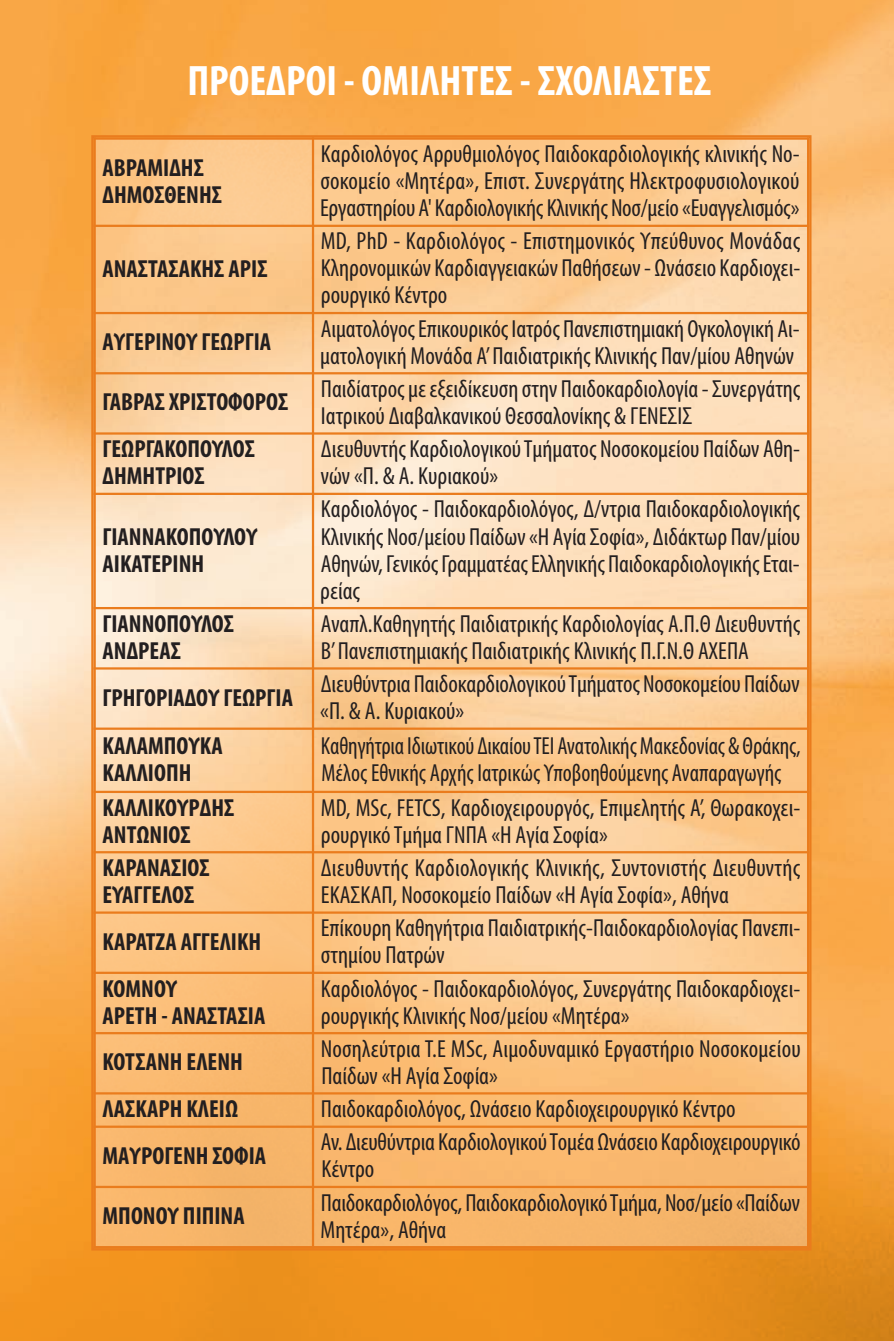
<style>
.page{position:relative;width:894px;height:1341px;background:#fff}
.page>*{position:absolute;margin:0;border:0;box-sizing:border-box;transform-origin:0 0}
.t1{font:700 condensed 42.75px "Myriad Pro";color:#fff}
.t2{font:condensed 24.75px/27px "Myriad Pro";color:#231f20}
.t3{font:700 condensed 24.75px/27px "Myriad Pro";color:#231f20}
.t4{font:condensed 24.75px/27px "Myriad Pro";color:#231f20;scale:.95 1}
</style>
<div class="page">
<img style="left:0;top:0;width:893px;height:1340px">
<img style="left:96px;top:140px;width:216px;height:85px">
<img style="left:314px;top:140px;width:492px;height:85px">
<img style="left:96px;top:227px;width:216px;height:85px">
<img style="left:314px;top:227px;width:492px;height:85px">
<img style="left:96px;top:314px;width:216px;height:58px">
<img style="left:314px;top:314px;width:492px;height:58px">
<img style="left:96px;top:374px;width:216px;height:58px">
<img style="left:314px;top:374px;width:492px;height:58px">
<img style="left:96px;top:434px;width:216px;height:58px">
<img style="left:314px;top:434px;width:492px;height:58px">
<img style="left:96px;top:495px;width:216px;height:112px">
<img style="left:314px;top:495px;width:492px;height:112px">
<img style="left:96px;top:609px;width:216px;height:58px">
<img style="left:314px;top:609px;width:492px;height:58px">
<img style="left:96px;top:669px;width:216px;height:58px">
<img style="left:314px;top:669px;width:492px;height:58px">
<img style="left:96px;top:729px;width:216px;height:61px">
<img style="left:314px;top:729px;width:492px;height:61px">
<img style="left:96px;top:793px;width:216px;height:58px">
<img style="left:314px;top:793px;width:492px;height:58px">
<img style="left:96px;top:853px;width:216px;height:58px">
<img style="left:314px;top:853px;width:492px;height:58px">
<div style="left:96px;top:913px;width:216px;height:58px;background:#fcc481"></div>
<img style="left:314px;top:913px;width:492px;height:58px">
<div style="left:96px;top:973px;width:216px;height:58px;background:#fcbe78"></div>
<img style="left:314px;top:973px;width:492px;height:58px">
<div style="left:96px;top:1034px;width:216px;height:58px;background:#faba70"></div>
<img style="left:314px;top:1034px;width:492px;height:58px">
<div style="left:96px;top:1094px;width:216px;height:31px;background:#f8b66b"></div>
<div style="left:314px;top:1094px;width:492px;height:31px;background:#fbbb71"></div>
<div style="left:96px;top:1127px;width:216px;height:58px;background:#f7b56a"></div>
<div style="left:314px;top:1127px;width:492px;height:58px;background:#f9b76e"></div>
<div style="left:96px;top:1187px;width:216px;height:58px;background:#f7b569"></div>
<div style="left:314px;top:1187px;width:492px;height:58px;background:#f7b56a"></div>
<hr style="left:93px;top:137px;width:3px;height:1110px;background:#ea7c1d">
<hr style="left:312px;top:137px;width:2px;height:1110px;background:#ea7c1d">
<hr style="left:806px;top:137px;width:3px;height:1110px;background:#ea7c1d">
<hr style="left:93px;top:137px;width:716px;height:3px;background:#ea7c1d">
<hr style="left:93px;top:225px;width:716px;height:2px;background:#ea7c1d">
<hr style="left:93px;top:312px;width:716px;height:2px;background:#ea7c1d">
<hr style="left:93px;top:372px;width:716px;height:2px;background:#ea7c1d">
<hr style="left:93px;top:432px;width:716px;height:2px;background:#ea7c1d">
<hr style="left:93px;top:492px;width:716px;height:3px;background:#ea7c1d">
<hr style="left:93px;top:607px;width:716px;height:2px;background:#ea7c1d">
<hr style="left:93px;top:667px;width:716px;height:2px;background:#ea7c1d">
<hr style="left:93px;top:727px;width:716px;height:2px;background:#ea7c1d">
<hr style="left:93px;top:790px;width:716px;height:3px;background:#ea7c1d">
<hr style="left:93px;top:851px;width:716px;height:2px;background:#ea7c1d">
<hr style="left:93px;top:911px;width:716px;height:2px;background:#ea7c1d">
<hr style="left:93px;top:971px;width:716px;height:2px;background:#ea7c1d">
<hr style="left:93px;top:1031px;width:716px;height:3px;background:#ea7c1d">
<hr style="left:93px;top:1092px;width:716px;height:2px;background:#ea7c1d">
<hr style="left:93px;top:1125px;width:716px;height:2px;background:#ea7c1d">
<hr style="left:93px;top:1185px;width:716px;height:2px;background:#ea7c1d">
<hr style="left:93px;top:1245px;width:716px;height:2px;background:#ea7c1d">
<h1 class="t1" style="left:187px;top:66px;width:526px">ΠΡΟΕΔΡΟΙ - ΟΜΙΛΗΤΕΣ - ΣΧΟΛΙΑΣΤΕΣ</h1>
<p class="t3" style="left:102px;top:156px;width:121px">ΑΒΡΑΜΙΔΗΣ<br>ΔΗΜΟΣΘΕΝΗΣ</p>
<p class="t3" style="left:102px;top:257px;width:167px">ΑΝΑΣΤΑΣΑΚΗΣ ΑΡΙΣ</p>
<p class="t3" style="left:102px;top:330px;width:170px">ΑΥΓΕΡΙΝΟΥ ΓΕΩΡΓΙΑ</p>
<p class="t3" style="left:102px;top:391px;width:187px">ΓΑΒΡΑΣ ΧΡΙΣΤΟΦΟΡΟΣ</p>
<p class="t2" style="left:320px;top:142px;width:481px;text-align:justify">Καρδιολόγος Αρρυθμιολόγος Παιδοκαρδιολογικής κλινικής Νο&shy;σοκομείο «Μητέρα», Επιστ. Συνεργάτης Ηλεκτροφυσιολογικού Εργαστηρίου Α' Καρδιολογικής Κλινικής Νοσ/μείο «Ευαγγελισμός»</p>
<p class="t2" style="left:321px;top:230px;width:481px;text-align:justify">MD, PhD - Καρδιολόγος - Επιστημονικός Υπεύθυνος Μονάδας Κληρονομικών Καρδιαγγειακών Παθήσεων - Ωνάσειο Καρδιοχει&shy;ρουργικό Κέντρο</p>
<p class="t2" style="left:320px;top:317px;width:481px">Αιματολόγος Επικουρικός Ιατρός Πανεπιστημιακή Ογκολογική Αι&shy;ματολογική Μονάδα Α’ Παιδιατρικής Κλινικής Παν/μίου Αθηνών</p>
<p class="t2" style="left:321px;top:377px;width:481px">Παιδίατρος με εξειδίκευση στην Παιδοκαρδιολογία - Συνεργάτης<br>Ιατρικού Διαβαλκανικού Θεσσαλονίκης &amp; ΓΕΝΕΣΙΣ</p>
<p class="t3" style="left:102px;top:437px;width:154px">ΓΕΩΡΓΑΚΟΠΟΥΛΟΣ<br>ΔΗΜΗΤΡΙΟΣ</p>
<p class="t2" style="left:321px;top:437px;width:481px">Διευθυντής Καρδιολογικού Τμήματος Νοσοκομείου Παίδων Αθη&shy;νών «Π. &amp; Α. Κυριακού»</p>
<p class="t3" style="left:102px;top:525px;width:156px">ΓΙΑΝΝΑΚΟΠΟΥΛΟΥ<br>ΑΙΚΑΤΕΡΙΝΗ</p>
<p class="t2" style="left:320px;top:498px;width:481px;text-align:justify">Καρδιολόγος - Παιδοκαρδιολόγος, Δ/ντρια Παιδοκαρδιολογικής Κλινικής Νοσ/μείου Παίδων «Η Αγία Σοφία», Διδάκτωρ Παν/μίου Αθηνών, Γενικός Γραμματέας Ελληνικής Παιδοκαρδιολογικής Εται&shy;ρείας</p>
<p class="t3" style="left:102px;top:612px;width:133px">ΓΙΑΝΝΟΠΟΥΛΟΣ<br>ΑΝΔΡΕΑΣ</p>
<p class="t2" style="left:321px;top:612px;width:481px">Αναπλ.Καθηγητής Παιδιατρικής Καρδιολογίας Α.Π.Θ Διευθυντής<br>Β’ Πανεπιστημιακής Παιδιατρικής Κλινικής Π.Γ.Ν.Θ ΑΧΕΠΑ</p>
<p class="t3" style="left:102px;top:686px;width:192px">ΓΡΗΓΟΡΙΑΔΟΥ ΓΕΩΡΓΙΑ</p>
<p class="t2" style="left:320px;top:672px;width:481px">Διευθύντρια Παιδοκαρδιολογικού Τμήματος Νοσοκομείου Παίδων «Π. &amp; Α. Κυριακού»</p>
<p class="t3" style="left:102px;top:734px;width:122px">ΚΑΛΑΜΠΟΥΚΑ<br>ΚΑΛΛΙΟΠΗ</p>
<p class="t4" style="left:321px;top:734px;width:506px">Καθηγήτρια Ιδιωτικού Δικαίου ΤΕΙ Ανατολικής Μακεδονίας &amp; Θράκης,<br>Μέλος Εθνικής Αρχής Ιατρικώς Υποβοηθούμενης Αναπαραγωγής</p>
<p class="t3" style="left:102px;top:796px;width:133px">ΚΑΛΛΙΚΟΥΡΔΗΣ<br>ΑΝΤΩΝΙΟΣ</p>
<p class="t2" style="left:321px;top:795px;width:481px">MD, MSc, FETCS, Καρδιοχειρουργός, Επιμελητής Α’, Θωρακοχει&shy;ρουργικό Τμήμα ΓΝΠΑ «Η Αγία Σοφία»</p>
<p class="t3" style="left:102px;top:856px;width:109px">ΚΑΡΑΝΑΣΙΟΣ<br>ΕΥΑΓΓΕΛΟΣ</p>
<p class="t2" style="left:321px;top:856px;width:481px">Διευθυντής Καρδιολογικής Κλινικής, Συντονιστής Διευθυντής<br>ΕΚΑΣΚΑΠ, Νοσοκομείο Παίδων «Η Αγία Σοφία», Αθήνα</p>
<p class="t3" style="left:102px;top:930px;width:160px">ΚΑΡΑΤΖΑ ΑΓΓΕΛΙΚΗ</p>
<p class="t2" style="left:321px;top:916px;width:481px">Επίκουρη Καθηγήτρια Παιδιατρικής-Παιδοκαρδιολογίας Πανεπι&shy;στημίου Πατρών</p>
<p class="t3" style="left:102px;top:976px;width:164px">ΚΟΜΝΟΥ<br>ΑΡΕΤΗ - ΑΝΑΣΤΑΣΙΑ</p>
<p class="t2" style="left:321px;top:976px;width:481px">Καρδιολόγος - Παιδοκαρδιολόγος, Συνεργάτης Παιδοκαρδιοχει&shy;ρουργικής Κλινικής Νοσ/μείου «Μητέρα»</p>
<p class="t3" style="left:102px;top:1050px;width:142px">ΚΟΤΣΑΝΗ ΕΛΕΝΗ</p>
<p class="t2" style="left:321px;top:1036px;width:481px">Νοσηλεύτρια Τ.Ε MSc, Αιμοδυναμικό Εργαστήριο Νοσοκομείου<br>Παίδων «Η Αγία Σοφία»</p>
<p class="t3" style="left:102px;top:1097px;width:137px">ΛΑΣΚΑΡΗ ΚΛΕΙΩ</p>
<p class="t2" style="left:321px;top:1097px;width:416px">Παιδοκαρδιολόγος, Ωνάσειο Καρδιοχειρουργικό Κέντρο</p>
<p class="t3" style="left:102px;top:1144px;width:165px">ΜΑΥΡΟΓΕΝΗ ΣΟΦΙΑ</p>
<p class="t2" style="left:321px;top:1130px;width:481px">Αν. Διευθύντρια Καρδιολογικού Τομέα Ωνάσειο Καρδιοχειρουργικό<br>Κέντρο</p>
<p class="t3" style="left:102px;top:1204px;width:144px">ΜΠΟΝΟΥ ΠΙΠΙΝΑ</p>
<p class="t2" style="left:320px;top:1190px;width:481px">Παιδοκαρδιολόγος, Παιδοκαρδιολογικό Τμήμα, Νοσ/μείο «Παίδων<br>Μητέρα», Αθήνα</p>
</div>
